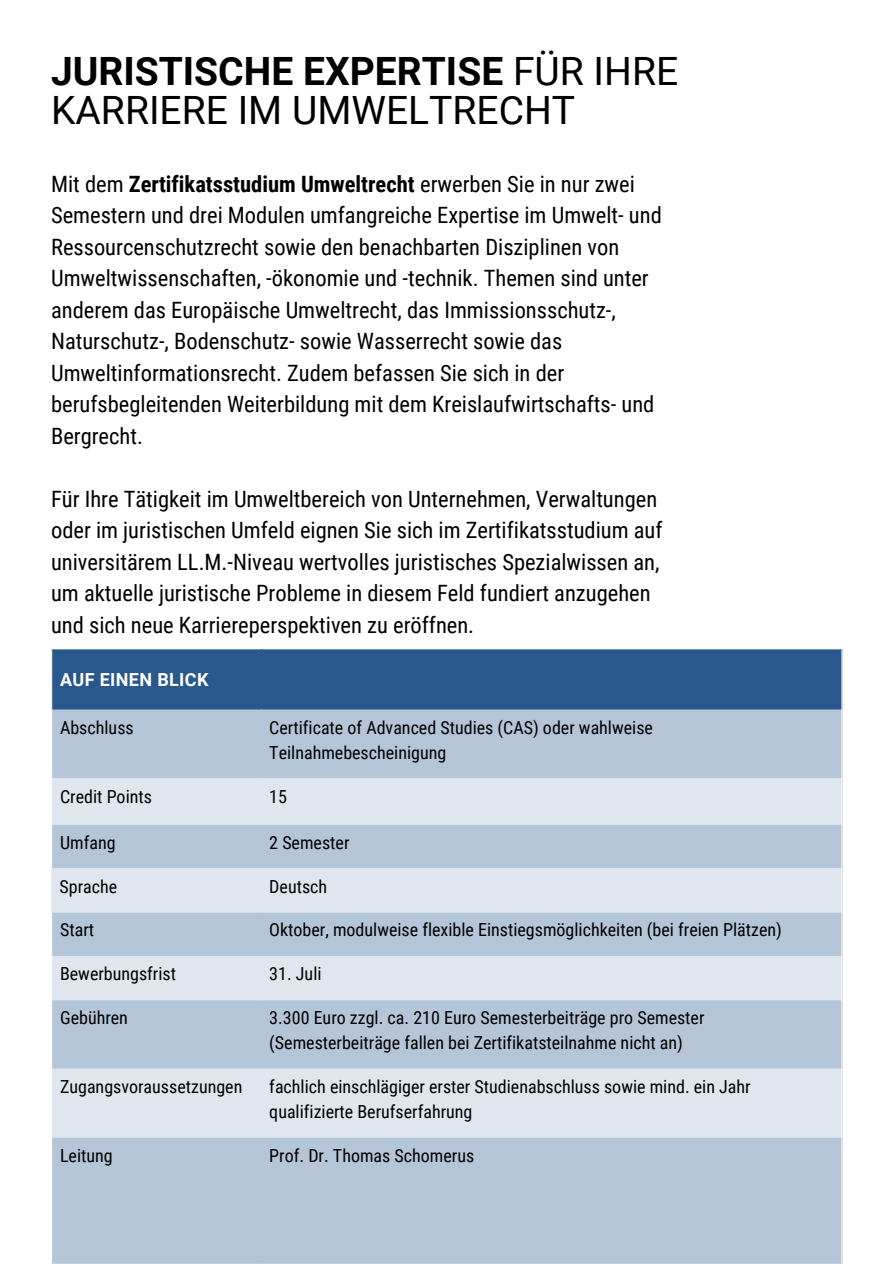
<style>
.page{position:relative;width:894px;height:1264px;background:#fff}
.page>*{position:absolute;margin:0;border:0;box-sizing:border-box;transform-origin:0 0}
.t1{font:39px/38.2px "Roboto";color:#000}
.t2{font:22.5px/31.5px "Roboto Condensed";color:#000}
.t3{font:18px/24.8px "Roboto Condensed";color:#000}
.t4{font:700 18px "Roboto";letter-spacing:.02em;color:#fff}
.s1{font-weight:700}
</style>
<div class="page">
<div style="left:52px;top:649px;width:789px;height:60px;background:#29588c"></div>
<div style="left:52px;top:709px;width:789px;height:554px;background:#b4c5d7"></div>
<svg style="left:51px;top:778px;width:790px;height:359px;background:#ccd7e4"></svg>
<hr style="left:51px;top:649px;width:1px;height:219px;background:#fff">
<hr style="left:51px;top:912px;width:1px;height:351px;background:#fff">
<p class="t1" style="left:51px;top:53px;width:628px"><span class="s1">JURISTISCHE EXPERTISE</span> FÜR IHRE<br>KARRIERE IM UMWELTRECHT</p>
<h1 class="t2" style="left:51px;top:168px;width:612px">Mit dem <span class="s1">Zertifikatsstudium Umweltrecht</span> erwerben Sie in nur zwei Semestern und drei Modulen umfangreiche Expertise im Umwelt- und Ressourcenschutzrecht sowie den benachbarten Disziplinen von Umweltwissenschaften, -ökonomie und -technik. Themen sind unter anderem das Europäische Umweltrecht, das Immissionsschutz-, Naturschutz-, Bodenschutz- sowie Wasserrecht sowie das Umweltinformationsrecht. Zudem befassen Sie sich in der berufsbegleitenden Weiterbildung mit dem Kreislaufwirtschafts- und Bergrecht.</h1>
<p class="t2" style="left:51px;top:483px;width:613px">Für Ihre Tätigkeit im Umweltbereich von Unternehmen, Verwaltungen oder im juristischen Umfeld eignen Sie sich im Zertifikatsstudium auf universitärem LL.M.-Niveau wertvolles juristisches Spezialwissen an, um aktuelle juristische Probleme in diesem Feld fundiert anzugehen und sich neue Karriereperspektiven zu eröffnen.</p>
<p class="t4" style="left:60px;top:669px;width:150px">AUF EINEN BLICK</p>
<p class="t3" style="left:60px;top:715px;width:75px">Abschluss</p>
<p class="t3" style="left:269px;top:715px;width:385px">Certificate of Advanced Studies (CAS) oder wahlweise<br>Teilnahmebescheinigung</p>
<p class="t3" style="left:60px;top:784px;width:93px">Credit Points</p>
<p class="t3" style="left:269px;top:784px;width:19px">15</p>
<p class="t3" style="left:60px;top:830px;width:57px">Umfang</p>
<p class="t3" style="left:269px;top:830px;width:82px">2 Semester</p>
<p class="t3" style="left:59px;top:874px;width:59px">Sprache</p>
<p class="t3" style="left:269px;top:874px;width:59px">Deutsch</p>
<p class="t3" style="left:60px;top:917px;width:36px">Start</p>
<p class="t3" style="left:269px;top:917px;width:514px">Oktober, modulweise flexible Einstiegsmöglichkeiten (bei freien Plätzen)</p>
<p class="t3" style="left:60px;top:961px;width:117px">Bewerbungsfrist</p>
<p class="t3" style="left:269px;top:961px;width:54px">31. Juli</p>
<p class="t3" style="left:60px;top:1005px;width:69px">Gebühren</p>
<p class="t3" style="left:269px;top:1005px;width:436px">3.300 Euro zzgl. ca. 210 Euro Semesterbeiträge pro Semester (Semesterbeiträge fallen bei Zertifikatsteilnahme nicht an)</p>
<p class="t3" style="left:60px;top:1074px;width:184px">Zugangsvoraussetzungen</p>
<p class="t3" style="left:269px;top:1074px;width:483px">fachlich einschlägiger erster Studienabschluss sowie mind. ein Jahr qualifizierte Berufserfahrung</p>
<p class="t3" style="left:60px;top:1142px;width:54px">Leitung</p>
<p class="t3" style="left:269px;top:1142px;width:206px">Prof. Dr. Thomas Schomerus</p>
</div>
